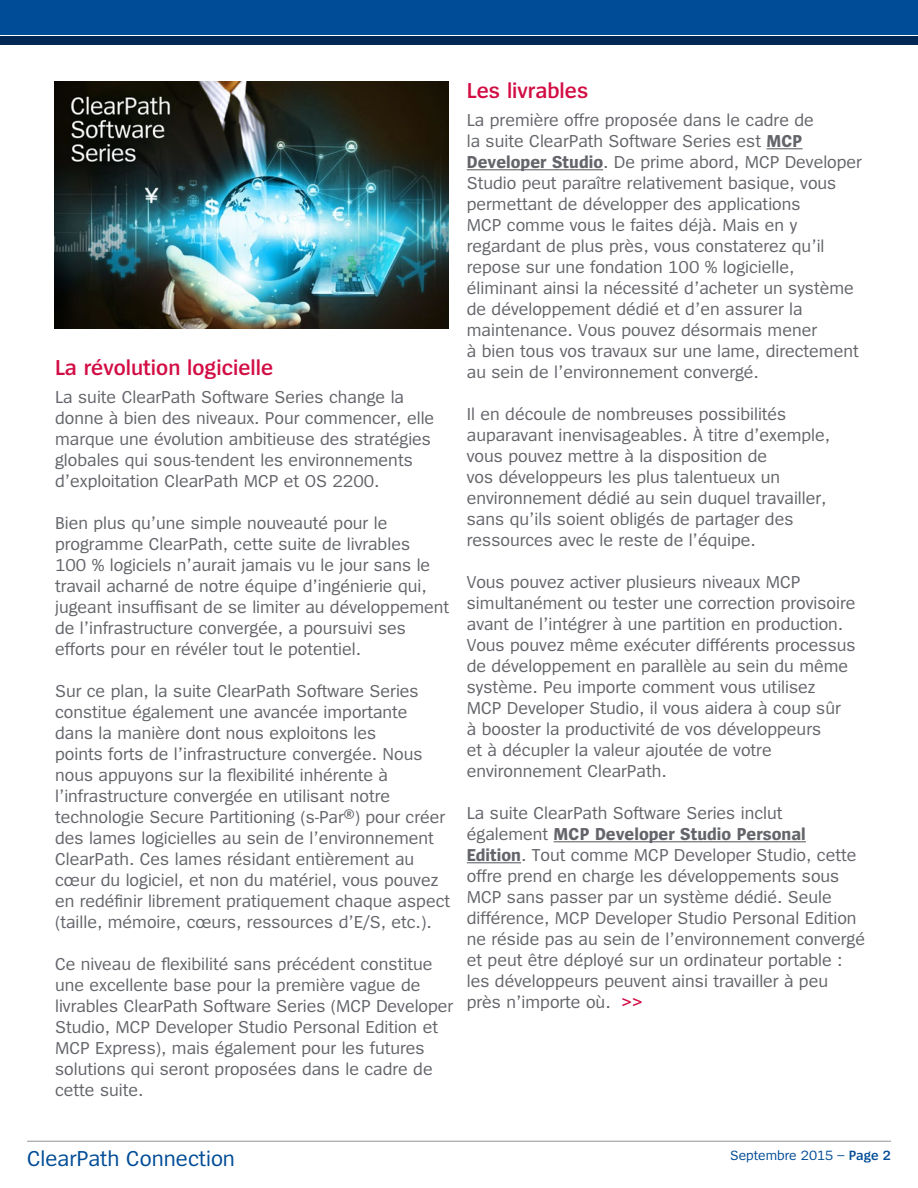
<style>
.page{position:relative;width:918px;height:1188px;background:#fff}
.page>*{position:absolute;margin:0;border:0;box-sizing:border-box;transform-origin:0 0}
.t1{font:600 22.5px "Spiegel";color:#d20d44}
.t2{font:22.5px "Spiegel";color:#004c97}
.t3{font:18px/21px "Spiegel";color:#63656a}
.t4{font:13.95px "Spiegel";color:#004c97}
.s1{font-weight:700}
.s2{font-weight:600;color:#d20d44}
.s3{font-weight:600}
</style>
<div class="page">
<div style="left:0;top:0;width:918px;height:35px;background:#004c97"></div>
<div style="left:0;top:36px;width:918px;height:9px;background:#002855"></div>
<hr style="left:27px;top:1141px;width:864px;height:1px;background:#939598">
<hr style="left:767px;top:148px;width:36px;height:1px;background:#63656a">
<hr style="left:467px;top:169px;width:136px;height:1px;background:#63656a">
<hr style="left:554px;top:841px;width:252px;height:1px;background:#63656a">
<hr style="left:467px;top:862px;width:54px;height:1px;background:#63656a">
<img style="left:54px;top:81px;width:394px;height:247px">
<p class="t1" style="left:55px;top:356px;width:220px">La révolution logicielle</p>
<p class="t3" style="left:55px;top:387px;width:381px">La suite ClearPath Software Series change la donne à bien des niveaux. Pour commencer, elle marque une évolution ambitieuse des stratégies globales qui sous-tendent les environnements d’exploitation ClearPath MCP et OS 2200.</p>
<p class="t3" style="left:55px;top:513px;width:396px">Bien plus qu’une simple nouveauté pour le programme ClearPath, cette suite de livrables<br>100 % logiciels n’aurait jamais vu le jour sans le travail acharné de notre équipe d’ingénierie qui, jugeant insuffisant de se limiter au développement de l’infrastructure convergée, a poursuivi ses efforts pour en révéler tout le potentiel.</p>
<p class="t3" style="left:55px;top:681px;width:397px">Sur ce plan, la suite ClearPath Software Series constitue également une avancée importante<br>dans la manière dont nous exploitons les<br>points forts de l’infrastructure convergée. Nous nous appuyons sur la flexibilité inhérente à l’infrastructure convergée en utilisant notre technologie Secure Partitioning (s-Par®) pour créer des lames logicielles au sein de l’environnement ClearPath. Ces lames résidant entièrement au cœur du logiciel, et non du matériel, vous pouvez en redéfinir librement pratiquement chaque aspect (taille, mémoire, cœurs, ressources d’E/S, etc.).</p>
<p class="t3" style="left:55px;top:954px;width:400px">Ce niveau de flexibilité sans précédent constitue une excellente base pour la première vague de livrables ClearPath Software Series (MCP Developer Studio, MCP Developer Studio Personal Edition et MCP Express), mais également pour les futures solutions qui seront proposées dans le cadre de cette suite.</p>
<p class="t1" style="left:467px;top:80px;width:123px">Les livrables</p>
<p class="t3" style="left:467px;top:110px;width:397px">La première offre proposée dans le cadre de<br>la suite ClearPath Software Series est <span class="s1">MCP Developer Studio</span>. De prime abord, MCP Developer Studio peut paraître relativement basique, vous permettant de développer des applications<br>MCP comme vous le faites déjà. Mais en y regardant de plus près, vous constaterez qu’il repose sur une fondation 100 % logicielle, éliminant ainsi la nécessité d’acheter un système de développement dédié et d’en assurer la maintenance. Vous pouvez désormais mener<br>à bien tous vos travaux sur une lame, directement au sein de l’environnement convergé.</p>
<p class="t3" style="left:467px;top:404px;width:365px">Il en découle de nombreuses possibilités auparavant inenvisageables. À titre d’exemple, vous pouvez mettre à la disposition de<br>vos développeurs les plus talentueux un environnement dédié au sein duquel travailler, sans qu’ils soient obligés de partager des ressources avec le reste de l’équipe.</p>
<p class="t3" style="left:467px;top:572px;width:390px">Vous pouvez activer plusieurs niveaux MCP simultanément ou tester une correction provisoire avant de l’intégrer à une partition en production.<br>Vous pouvez même exécuter différents processus de développement en parallèle au sein du même système. Peu importe comment vous utilisez<br>MCP Developer Studio, il vous aidera à coup sûr<br>à booster la productivité de vos développeurs<br>et à décupler la valeur ajoutée de votre environnement ClearPath.</p>
<p class="t3" style="left:467px;top:803px;width:400px">La suite ClearPath Software Series inclut également <span class="s1">MCP Developer Studio Personal Edition</span>. Tout comme MCP Developer Studio, cette offre prend en charge les développements sous MCP sans passer par un système dédié. Seule différence, MCP Developer Studio Personal Edition ne réside pas au sein de l’environnement convergé et peut être déployé sur un ordinateur portable : les développeurs peuvent ainsi travailler à peu près n’importe où. <span class="s2">&gt;&gt;</span></p>
<p class="t2" style="left:27px;top:1148px;width:210px">ClearPath Connection</p>
<p class="t4" style="left:730px;top:1148px;width:162px">Septembre 2015 – <span class="s3">Page 2</span></p>
</div>
